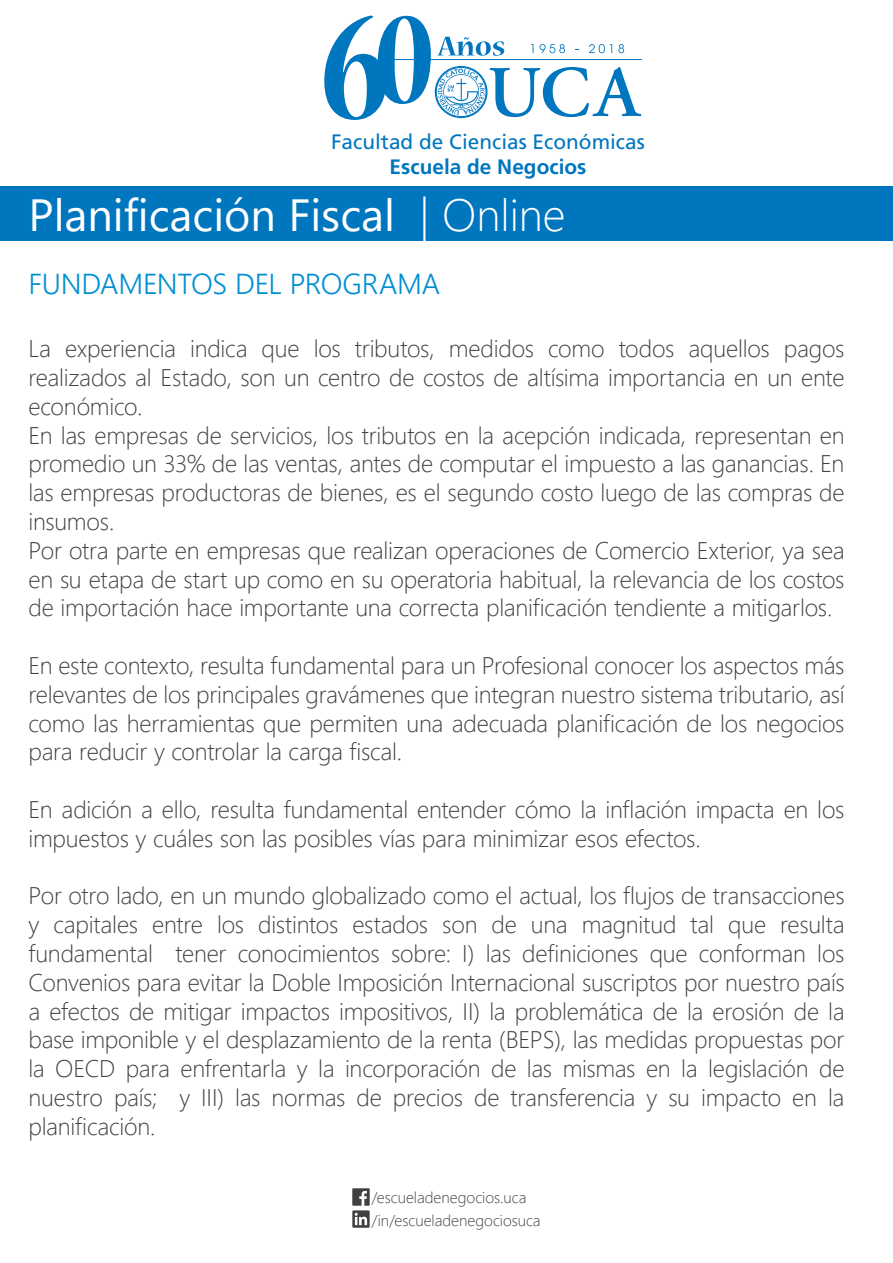
<style>
.page{position:relative;width:893px;height:1263px;background:#fff}
.page>*{position:absolute;margin:0;border:0;box-sizing:border-box;transform-origin:0 0}
.t1{font:45px "Segoe UI";color:#fff}
.t2{font:300 28.8px "Segoe UI";letter-spacing:-.01em;color:#008ed3}
.t3{font:300 24px/28.8px "Segoe UI";letter-spacing:-.01em;color:#404041}
.t4{font:300 24px/28.8px "Segoe UI";letter-spacing:-.01em;color:#414042;text-align:justify}
.t5{font:20.85px "Frutiger";color:#0076bf}
.t6{font:700 20.85px "Frutiger";color:#0076bf}
.t7{font:300 15.6px/22px "Segoe UI";color:#404041}
.s1{font-weight:300}
</style>
<div class="page">
<svg style="left:324px;top:15px;width:317px;height:105px"></svg>
<div style="left:0;top:186px;width:893px;height:54px;background:#0076bf"></div>
<svg style="left:352px;top:1188px;width:18px;height:40px"></svg>
<p class="t5" style="left:331px;top:130px;width:315px">Facultad de Ciencias Económicas</p>
<p class="t6" style="left:390px;top:155px;width:198px">Escuela de Negocios</p>
<h1 class="t1" style="left:28px;top:179px;width:539px">Planificación Fiscal <span class="s1">| Online</span></h1>
<p class="t2" style="left:28px;top:260px;width:413px">FUNDAMENTOS DEL PROGRAMA</p>
<p class="t3" style="left:28px;top:333px;width:818px">La experiencia indica que los tributos, medidos como todos aquellos pagos realizados al Estado, son un centro de costos de altísima importancia en un ente económico.<br>En las empresas de servicios, los tributos en la acepción indicada, representan en promedio un 33% de las ventas, antes de computar el impuesto a las ganancias. En las empresas productoras de bienes, es el segundo costo luego de las compras de insumos.<br>Por otra parte en empresas que realizan operaciones de Comercio Exterior, ya sea en su etapa de start up como en su operatoria habitual, la relevancia de los costos de importación hace importante una correcta planificación tendiente a mitigarlos.</p>
<p class="t3" style="left:28px;top:650px;width:818px;text-align:justify">En este contexto, resulta fundamental para un Profesional conocer los aspectos más relevantes de los principales gravámenes que integran nuestro sistema tributario, así como las herramientas que permiten una adecuada planificación de los negocios para reducir y controlar la carga fiscal.</p>
<p class="t3" style="left:28px;top:794px;width:817px">En adición a ello, resulta fundamental entender cómo la inflación impacta en los impuestos y cuáles son las posibles vías para minimizar esos efectos.</p>
<p class="t4" style="left:28px;top:880px;width:818px">Por otro lado, en un mundo globalizado como el actual, los flujos de transacciones y capitales entre los distintos estados son de una magnitud tal que resulta fundamental tener conocimientos sobre: I) las definiciones que conforman los Convenios para evitar la Doble Imposición Internacional suscriptos por nuestro país a efectos de mitigar impactos impositivos, II) la problemática de la erosión de la base imponible y el desplazamiento de la renta (BEPS), las medidas propuestas por la OECD para enfrentarla y la incorporación de las mismas en la legislación de nuestro país; y III) las normas de precios de transferencia y su impacto en la planificación.</p>
<p class="t7" style="left:372px;top:1186px;width:170px">/escueladenegocios.uca /in/escueladenegociosuca</p>
</div>
